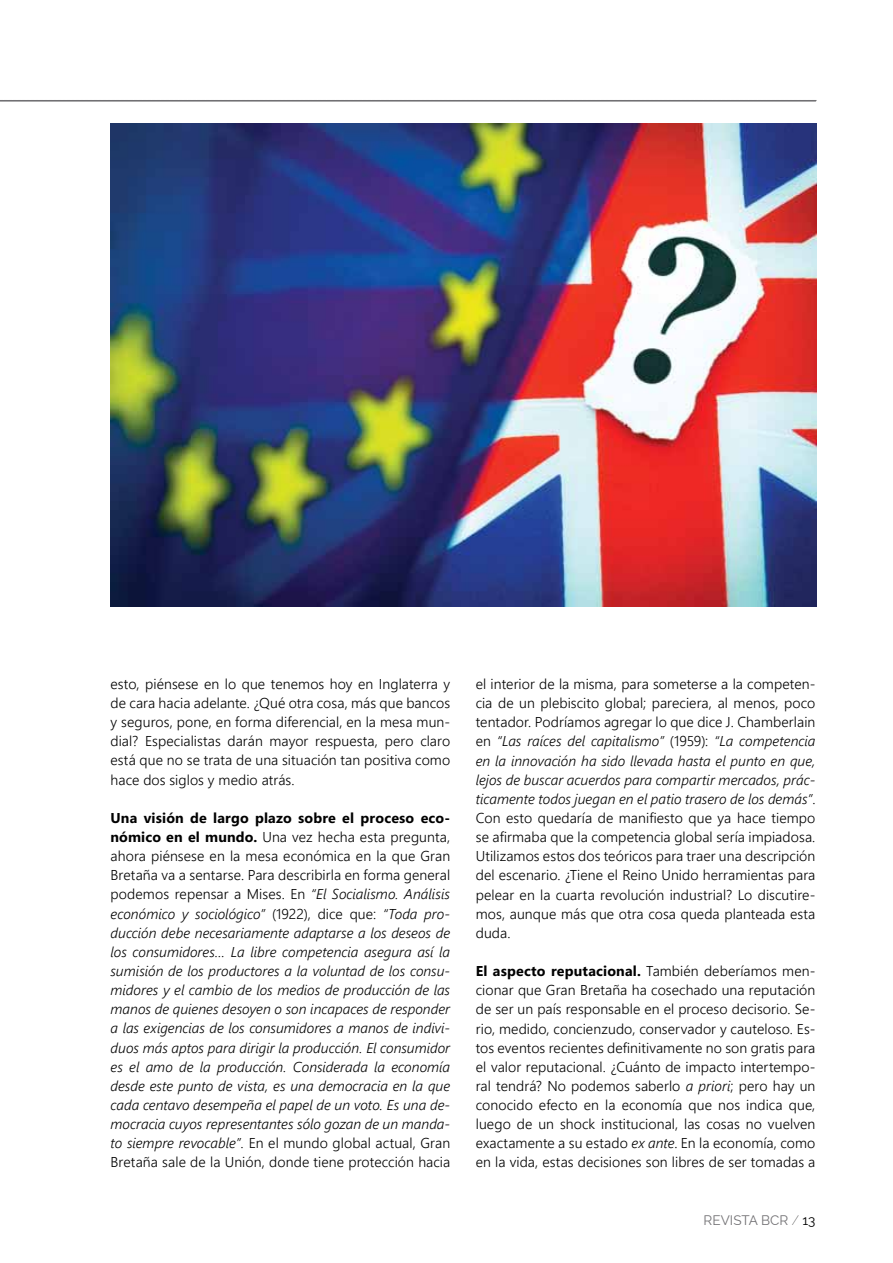
<style>
.page{position:relative;width:893px;height:1263px;background:#fff}
.page>*{position:absolute;margin:0;border:0;box-sizing:border-box;transform-origin:0 0}
.t1{font:300 14.25px/19.2px "Segoe UI";letter-spacing:.005em;color:#000;text-align:justify}
.t2{font:italic 300 14.25px/19.2px "Segoe UI";color:#000;text-align:justify}
.t3{font:700 14.25px "Segoe";letter-spacing:.01em;color:#000}
.t4{font:13.5px "Raleway";color:#717073}
.s1{font-family:"Segoe";font-weight:700;font-style:normal}
.s2{font-style:normal}
.s3{font-style:italic}
.s4{font-family:"Segoe UI";font-weight:300}
.s5{font-weight:100;color:#000}
.s6{color:#000}
</style>
<div class="page">
<img style="left:110px;top:123px;width:706px;height:483px">
<svg style="left:0;top:100px;width:817px;height:2px;background:#8e8e90"></svg>
<p class="t1" style="left:111px;top:674px;width:341px">esto, piénsese en lo que tenemos hoy en Inglaterra y de cara hacia adelante. ¿Qué otra cosa, más que bancos y seguros, pone, en forma diferencial, en la mesa mun&shy;dial? Especialistas darán mayor respuesta, pero claro está que no se trata de una situación tan positiva como hace dos siglos y medio atrás.</p>
<p class="t3" style="left:111px;top:808px;width:341px">Una visión de largo plazo sobre el proceso eco-</p>
<p class="t2" style="left:111px;top:827px;width:341px"><span class="s1">nómico en el mundo.</span> <span class="s2">Una vez hecha esta pregunta, ahora piénsese en la mesa económica en la que Gran Bretaña va a sentarse. Para describirla en forma general podemos repensar a Mises. En</span> “El Socialismo. Análisis económico y sociológico” <span class="s2">(1922), dice que:</span> “Toda pro&shy;ducción debe necesariamente adaptarse a los deseos de los consumidores… La libre competencia asegura así la sumisión de los productores a la voluntad de los consu&shy;midores y el cambio de los medios de producción de las manos de quienes desoyen o son incapaces de responder a las exigencias de los consumidores a manos de indivi&shy;duos más aptos para dirigir la producción. El consumidor es el amo de la producción. Considerada la economía desde este punto de vista, es una democracia en la que cada centavo desempeña el papel de un voto. Es una de&shy;mocracia cuyos representantes sólo gozan de un manda&shy;to siempre revocable”. <span class="s2">En el mundo global actual, Gran Bretaña sale de la Unión, donde tiene protección hacia</span></p>
<p class="t1" style="left:476px;top:674px;width:341px">el interior de la misma, para someterse a la competen&shy;cia de un plebiscito global; pareciera, al menos, poco tentador. Podríamos agregar lo que dice J. Chamberlain en <span class="s3">“Las raíces del capitalismo”</span> (1959): <span class="s3">“La competencia en la innovación ha sido llevada hasta el punto en que, lejos de buscar acuerdos para compartir mercados, prác&shy;ticamente todos juegan en el patio trasero de los demás”</span>.<br>Con esto quedaría de manifiesto que ya hace tiempo se afirmaba que la competencia global sería impiadosa.<br>Utilizamos estos dos teóricos para traer una descripción del escenario. ¿Tiene el Reino Unido herramientas para pelear en la cuarta revolución industrial? Lo discutire&shy;mos, aunque más que otra cosa queda planteada esta duda.</p>
<p class="t3" style="left:476px;top:961px;width:341px">El aspecto reputacional. <span class="s4">También deberíamos men-</span></p>
<p class="t1" style="left:476px;top:980px;width:341px">cionar que Gran Bretaña ha cosechado una reputación de ser un país responsable en el proceso decisorio. Se&shy;rio, medido, concienzudo, conservador y cauteloso. Es&shy;tos eventos recientes definitivamente no son gratis para el valor reputacional. ¿Cuánto de impacto intertempo&shy;ral tendrá? No podemos saberlo <span class="s3">a priori</span>; pero hay un conocido efecto en la economía que nos indica que, luego de un shock institucional, las cosas no vuelven exactamente a su estado <span class="s3">ex ante</span>. En la economía, como en la vida, estas decisiones son libres de ser tomadas a</p>
<p class="t4" style="left:704px;top:1212px;width:113px">REVISTA BCR <span class="s5">/</span> <span class="s6">13</span></p>
</div>
